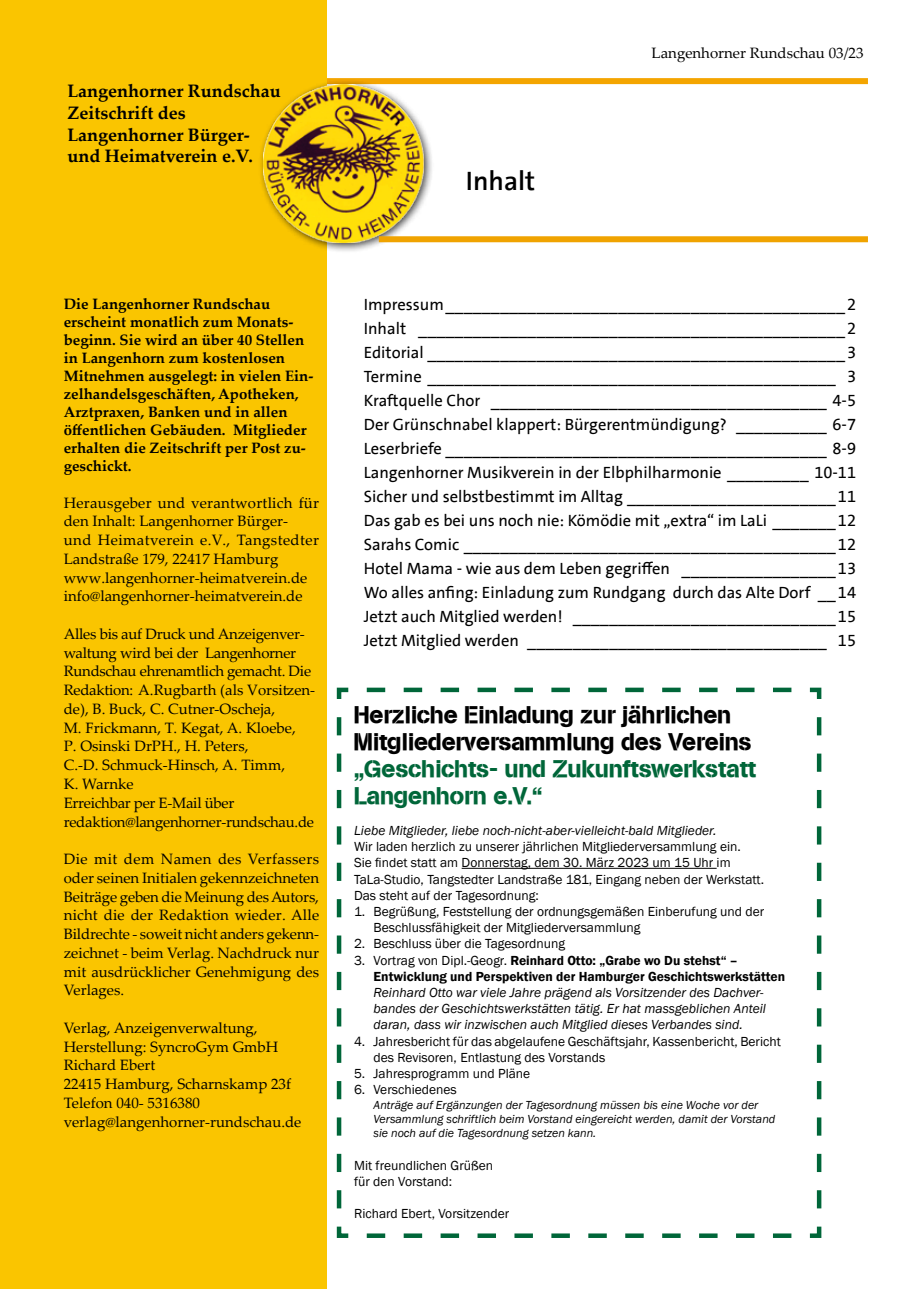
<style>
.page{position:relative;width:919px;height:1289px;background:#fff}
.page>*{position:absolute;margin:0;border:0;box-sizing:border-box;transform-origin:0 0}
.t1{font:700 27px "SPD2002 The Sans";color:#000}
.t2{font:24px/27px "Absolut DB Normal";color:#000}
.t3{font:24px/27px "Absolut DB Normal";color:#006639}
.t4{font:700 18px/21.6px "Palatino Linotype";color:#000}
.t5{font:16.5px/24px "SPD The Sans";color:#000;text-align:justify}
.t6{font:15px/18.8px "Palatino Linotype";color:#000}
.t7{font:15px/18.8px "Palatino Linotype";letter-spacing:-.02em;color:#000}
.t8{font:700 15px/18px "Palatino Linotype";color:#000}
.t9{font:13.5px/16.2px "Franklin Gothic";color:#000}
.t10{font:italic 13.5px/16.2px "Franklin Gothic";color:#000}
.t11{font:600 13.5px/16.2px "Franklin Gothic";color:#000}
.t12{font:italic 12px/14.4px "Franklin Gothic";color:#000}
.s1{font-weight:400}
</style>
<div class="page">
<div style="left:64px;top:78px;width:803px;height:6px;background:#f4a500"></div>
<div style="left:0;top:0;width:326px;height:1288px;background:#fac500"></div>
<div style="left:258px;top:79px;width:176px;height:174px;background:#000;opacity:.75"></div>
<img style="left:264px;top:84px;width:159px;height:158px">
<svg style="left:336px;top:687px;width:486px;height:551px"></svg>
<div style="left:379px;top:236px;width:488px;height:6px;background:#f0a300"></div>
<p class="t4" style="left:67px;top:80px;width:215px">Langenhorner Rundschau<br>Zeitschrift des<br>Langenhorner Bürger&shy;und Heimatverein e.V.</p>
<h1 class="t1" style="left:466px;top:167px;width:71px">Inhalt</h1>
<p class="t6" style="left:651px;top:43px;width:213px">Langenhorner Rundschau 03/23</p>
<p class="t8" style="left:64px;top:294px;width:251px">Die Langenhorner Rundschau erscheint monatlich zum Monats&shy;beginn. Sie wird an über 40 Stellen in Langenhorn zum kostenlosen<br>Mitnehmen ausgelegt: in vielen Ein&shy;zelhandelsgeschäften, Apotheken,<br>Arztpraxen, Banken und in allen öffentlichen Gebäuden. Mitglieder erhalten die Zeitschrift per Post zu&shy;geschickt.</p>
<p class="t6" style="left:64px;top:492px;width:257px">Herausgeber und verantwortlich für den Inhalt: Langenhorner Bürger&shy;und Heimatverein e.V., Tangstedter Landstraße 179, 22417 Hamburg www.langenhorner-heimatverein.de info@langenhorner-heimatverein.de</p>
<p class="t7" style="left:64px;top:624px;width:253px">Alles bis auf Druck und Anzeigenver&shy;waltung wird bei der Langenhorner<br>Rundschau ehrenamtlich gemacht. Die<br>Redaktion: A.Rugbarth (als Vorsitzen&shy;de), B. Buck, C. Cutner-Oscheja,<br>M. Frickmann, T. Kegat, A. Kloebe,<br>P. Osinski DrPH., H. Peters,<br>C.-D. Schmuck-Hinsch, A. Timm,<br>K. Warnke<br>Erreichbar per E-Mail über redaktion@langenhorner-rundschau.de</p>
<p class="t6" style="left:64px;top:849px;width:257px;text-align:justify">Die mit dem Namen des Verfassers oder seinen Initialen gekennzeichneten Beiträge geben die Meinung des Autors, nicht die der Redaktion wieder. Alle Bildrechte - soweit nicht anders gekenn&shy;zeichnet - beim Verlag. Nachdruck nur mit ausdrücklicher Genehmigung des Verlages.</p>
<p class="t6" style="left:64px;top:1017px;width:239px">Verlag, Anzeigenverwaltung,<br>Herstellung: SyncroGym GmbH<br>Richard Ebert<br>22415 Hamburg, Scharnskamp 23f<br>Telefon 040- 5316380 verlag@langenhorner-rundschau.de</p>
<p class="t5" style="left:364px;top:292px;width:494px">Impressum____________________________________________2<br>Inhalt _______________________________________________2<br>Editorial ______________________________________________3<br>Termine _____________________________________________ 3<br>Kraftquelle Chor _____________________________________ 4-5<br>Der Grünschnabel klappert: Bürgerentmündigung? __________ 6-7<br>Leserbriefe __________________________________________ 8-9<br>Langenhorner Musikverein in der Elbphilharmonie _________ 10-11<br>Sicher und selbstbestimmt im Alltag _______________________11<br>Das gab es bei uns noch nie: Kömödie mit „extra“ im LaLi _______12<br>Sarahs Comic _________________________________________12<br>Hotel Mama - wie aus dem Leben gegriffen _________________13<br>Wo alles anfing: Einladung zum Rundgang durch das Alte Dorf __14<br>Jetzt auch Mitglied werden! _____________________________15<br>Jetzt Mitglied werden _________________________________ 15</p>
<h2 class="t2" style="left:354px;top:701px;width:399px">Herzliche Einladung zur jährlichen<br>Mitgliederversammlung des Vereins</h2>
<h2 class="t3" style="left:354px;top:755px;width:403px">„Geschichts- und Zukunftswerkstatt<br>Langenhorn e.V.“</h2>
<p class="t10" style="left:354px;top:822px;width:364px">Liebe Mitglieder, liebe noch-nicht-aber-vielleicht-bald Mitglieder.</p>
<p class="t9" style="left:354px;top:838px;width:411px">Wir laden herzlich zu unserer jährlichen Mitgliederversammlung ein.<br>Sie findet statt am Donnerstag, dem 30. März 2023 um 15 Uhr im TaLa-Studio, Tangstedter Landstraße 181, Eingang neben der Werkstatt.<br>Das steht auf der Tagesordnung:</p>
<p class="t9" style="left:373px;top:903px;width:392px;text-indent:-19px">1. Begrüßung, Feststellung der ordnungsgemäßen Einberufung und der<br>Beschlussfähigkeit der Mitgliederversammlung</p>
<p class="t9" style="left:354px;top:936px;width:212px">2. Beschluss über die Tagesordnung</p>
<p class="t11" style="left:373px;top:952px;width:413px;text-indent:-19px"><span class="s1">3. Vortrag von Dipl.-Geogr.</span> Reinhard Otto: „Grabe wo Du stehst“ –<br>Entwicklung und Perspektiven der Hamburger Geschichtswerkstätten</p>
<p class="t10" style="left:373px;top:984px;width:394px">Reinhard Otto war viele Jahre prägend als Vorsitzender des Dachver&shy;bandes der Geschichtswerkstätten tätig. Er hat massgeblichen Anteil daran, dass wir inzwischen auch Mitglied dieses Verbandes sind.</p>
<p class="t9" style="left:373px;top:1033px;width:409px;text-indent:-19px">4. Jahresbericht für das abgelaufene Geschäftsjahr, Kassenbericht, Bericht des Revisoren, Entlastung des Vorstands</p>
<p class="t9" style="left:354px;top:1065px;width:178px">5. Jahresprogramm und Pläne</p>
<p class="t9" style="left:354px;top:1081px;width:104px">6. Verschiedenes</p>
<p class="t12" style="left:373px;top:1097px;width:403px">Anträge auf Ergänzungen der Tagesordnung müssen bis eine Woche vor der<br>Versammlung schriftlich beim Vorstand eingereicht werden, damit der Vorstand sie noch auf die Tagesordnung setzen kann.</p>
<p class="t9" style="left:354px;top:1157px;width:141px">Mit freundlichen Grüßen für den Vorstand:</p>
<p class="t9" style="left:354px;top:1206px;width:157px">Richard Ebert, Vorsitzender</p>
</div>
